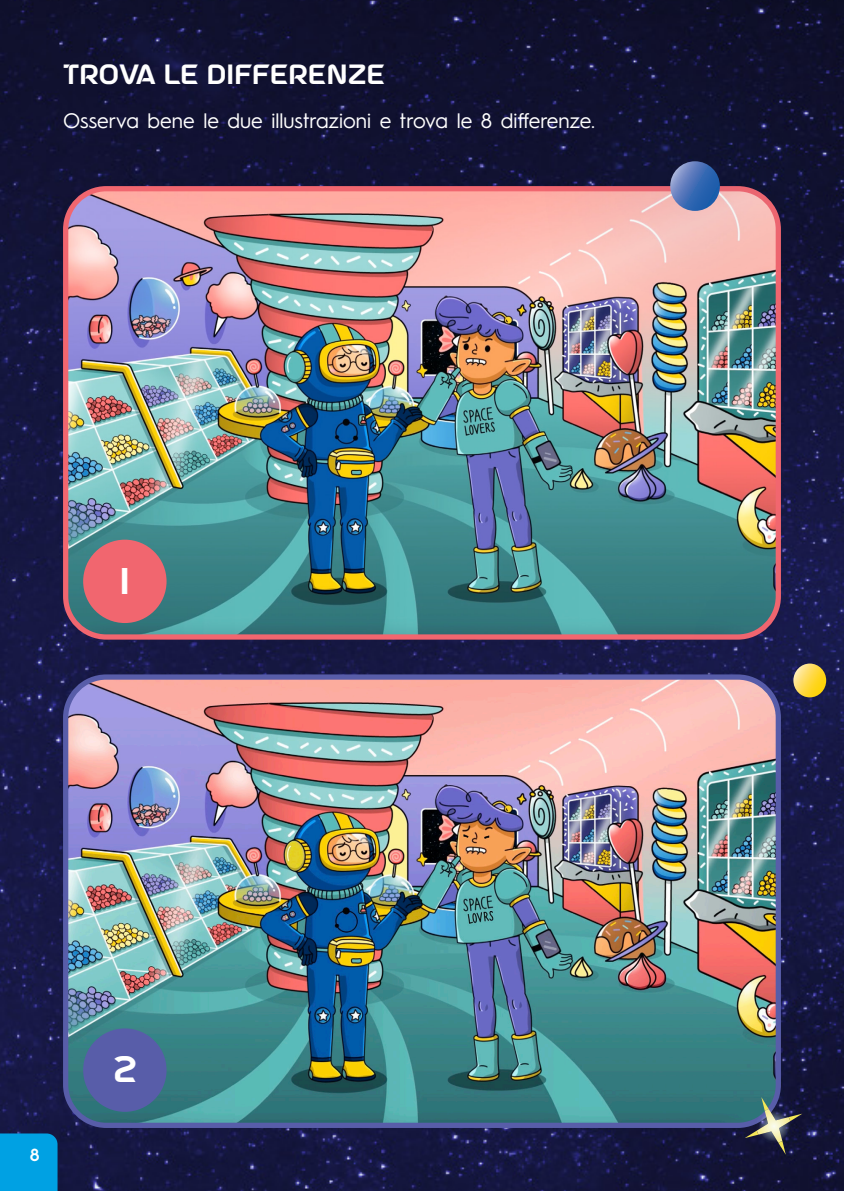
<style>
.page{position:relative;width:844px;height:1191px;background:#fff}
.page>*{position:absolute;margin:0;border:0;box-sizing:border-box;transform-origin:0 0}
.t1{font:35px "a Astro Space";color:#fff}
.t2{font:26.25px "a Astro Space";color:#fff}
.t3{font:21px "Hurme Geometric Sans 1";color:#fff}
.t4{font:600 17.5px "Hurme Geometric Sans 1";color:#fff}
</style>
<div class="page">
<img style="left:0;top:0;width:843px;height:1191px">
<div style="left:0;top:1133px;width:57px;height:58px;background:#00a1e3"></div>
<img style="left:66px;top:677px;width:708px;height:448px">
<div style="left:63px;top:674px;width:717px;height:454px;border:5px solid #585da9;border-radius:41px"></div>
<img style="left:66px;top:189px;width:708px;height:448px">
<div style="left:63px;top:186px;width:717px;height:453px;border:5px solid #f1666f;border-radius:41px"></div>
<div style="left:83px;top:539px;width:83px;height:84px;background:#f1666f;border-radius:50%"></div>
<div style="left:83px;top:1028px;width:83px;height:83px;background:#585da9;border-radius:50%"></div>
<div style="left:529px;top:21px;width:314px;height:330px;background:#185aaa;opacity:.75"></div>
<svg style="left:670px;top:161px;width:49px;height:50px;background:#4872b6"></svg>
<div style="left:667px;top:538px;width:176px;height:284px;background:#185aaa;opacity:.75"></div>
<svg style="left:793px;top:663px;width:33px;height:34px"></svg>
<svg style="left:744px;top:1097px;width:58px;height:57px;background:#444e5f"></svg>
<p class="t2" style="left:63px;top:63px;width:324px">TROVA LE DIFFERENZE</p>
<p class="t3" style="left:63px;top:106px;width:533px">Osserva bene le due illustrazioni e trova le 8 differenze.</p>
<p class="t1" style="left:120px;top:566px;width:12px">1</p>
<p class="t4" style="left:30px;top:1143px;width:11px">8</p>
<p class="t1" style="left:113px;top:1055px;width:25px">2</p>
</div>
